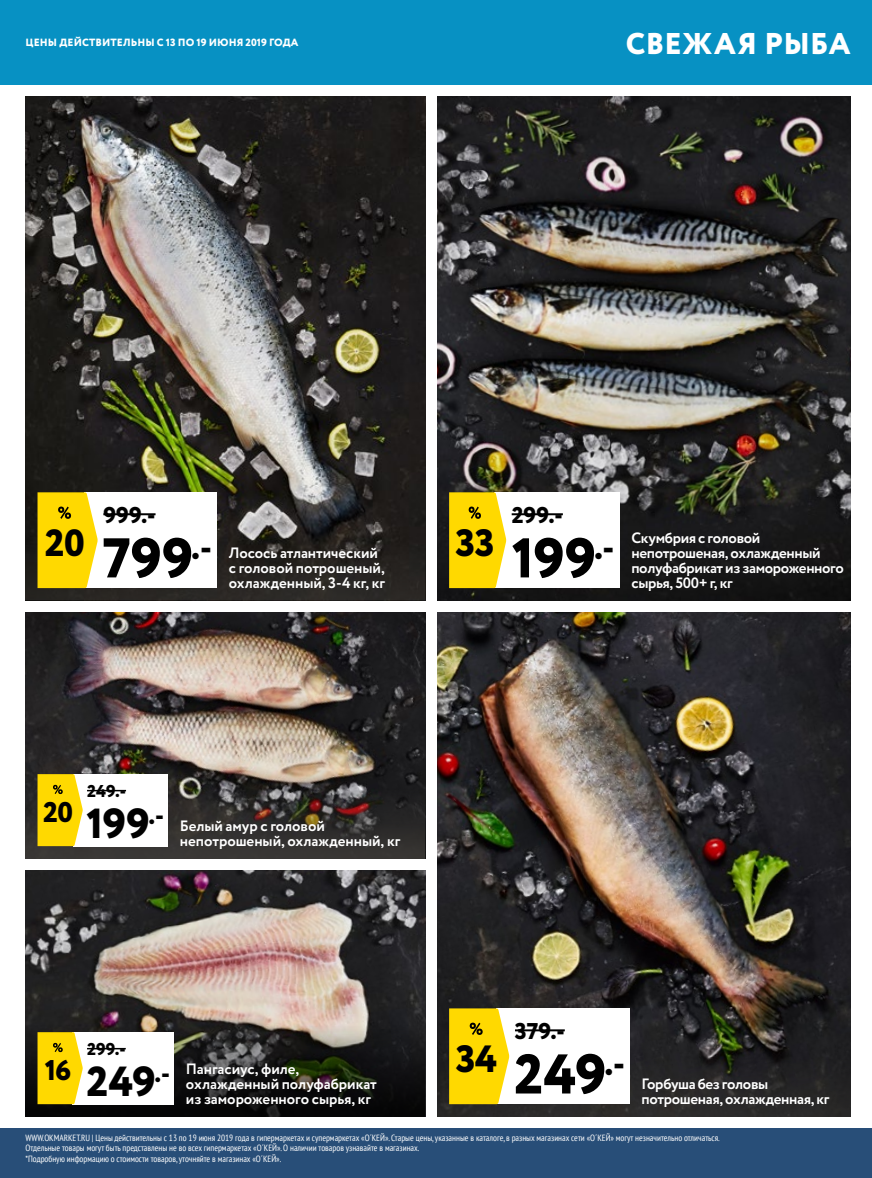
<style>
.page{position:relative;width:872px;height:1178px;background:#fff}
.page>*{position:absolute;margin:0;border:0;box-sizing:border-box;transform-origin:0 0}
.t1{font:800 55.8px "Circe";color:#000}
.t2{font:800 42px "Circe";color:#000}
.t3{font:800 37.95px "Circe";color:#000}
.t4{font:800 30px "Circe";letter-spacing:.01em;color:#fff}
.t5{font:800 28.5px "Circe";color:#000}
.t6{font:800 22.8px "Circe";letter-spacing:.005em;color:#000}
.t7{font:800 17.1px "Circe";letter-spacing:.01em;color:#000}
.t8{font:700 15px/15px "Circe";letter-spacing:-.01em;color:#fff}
.t9{font:800 10.5px "Circe";letter-spacing:.01em;color:#fff}
.t10{font:condensed 9px/10.5px "PT Sans";color:#fff}
</style>
<div class="page">
<img style="left:26px;top:612px;width:399px;height:162px">
<img style="left:26px;top:96px;width:399px;height:431px">
<img style="left:26px;top:870px;width:399px;height:138px">
<img style="left:437px;top:612px;width:413px;height:432px">
<svg style="left:26px;top:1008px;width:399px;height:108px;background:#34312d"></svg>
<svg style="left:26px;top:527px;width:399px;height:73px;background:#2a2724"></svg>
<svg style="left:437px;top:1044px;width:413px;height:72px;background:#272626"></svg>
<img style="left:437px;top:96px;width:413px;height:504px">
<svg style="left:26px;top:774px;width:399px;height:84px;background:#3a3633"></svg>
<div style="left:0;top:1128px;width:872px;height:50px;background:#284e78"></div>
<div style="left:494px;top:492px;width:125px;height:96px;background:#fff"></div>
<hr style="left:511px;top:513px;width:52px;height:2px;background:#000">
<svg style="left:449px;top:492px;width:57px;height:96px;background:#fad816"></svg>
<div style="left:73px;top:1032px;width:101px;height:72px;background:#fff"></div>
<hr style="left:87px;top:1048px;width:39px;height:1px;background:#000">
<svg style="left:38px;top:1032px;width:45px;height:72px;background:#fbd919"></svg>
<div style="left:496px;top:1008px;width:133px;height:96px;background:#fff"></div>
<hr style="left:515px;top:1029px;width:50px;height:2px;background:#000">
<svg style="left:449px;top:1008px;width:60px;height:96px;background:#fad816"></svg>
<div style="left:85px;top:492px;width:132px;height:96px;background:#fff"></div>
<hr style="left:103px;top:513px;width:53px;height:2px;background:#000">
<svg style="left:38px;top:492px;width:60px;height:96px;background:#fad919"></svg>
<div style="left:73px;top:774px;width:95px;height:72px;background:#fff"></div>
<hr style="left:87px;top:790px;width:39px;height:1px;background:#000">
<svg style="left:38px;top:774px;width:45px;height:72px;background:#fbd919"></svg>
<div style="left:0;top:0;width:872px;height:84px;background:#0791c3"></div>
<p class="t9" style="left:26px;top:35px;width:274px">ЦЕНЫ ДЕЙСТВИТЕЛЬНЫ С 13 ПО 19 ИЮНЯ 2019 ГОДА</p>
<h3 class="t4" style="left:626px;top:23px;width:226px">СВЕЖАЯ РЫБА</h3>
<h3 class="t3" style="left:45px;top:517px;width:41px">20</h3>
<h3 class="t6" style="left:103px;top:500px;width:54px">999.-</h3>
<h1 class="t1" style="left:103px;top:520px;width:111px">799<sup>.-</sup></h1>
<h3 class="t8" style="left:229px;top:546px;width:158px">Лосось атлантический с головой потрошеный, охлажденный, 3-4 кг, кг</h3>
<h3 class="t6" style="left:511px;top:500px;width:53px">299.-</h3>
<h3 class="t3" style="left:455px;top:517px;width:41px">33</h3>
<h3 class="t8" style="left:631px;top:531px;width:214px">Скумбрия с головой непотрошеная, охлажденный полуфабрикат из замороженного сырья, 500+ г, кг</h3>
<h1 class="t1" style="left:512px;top:520px;width:104px">199<sup>.-</sup></h1>
<h3 class="t5" style="left:43px;top:793px;width:32px">20</h3>
<h3 class="t7" style="left:87px;top:780px;width:40px">249.-</h3>
<h2 class="t2" style="left:86px;top:795px;width:79px">199<sup>.-</sup></h2>
<h3 class="t8" style="left:180px;top:819px;width:222px">Белый амур с головой непотрошеный, охлажденный, кг</h3>
<h3 class="t6" style="left:515px;top:1016px;width:51px">379.-</h3>
<h3 class="t7" style="left:87px;top:1038px;width:40px">299.-</h3>
<h3 class="t3" style="left:456px;top:1033px;width:43px">34</h3>
<h3 class="t5" style="left:45px;top:1051px;width:28px">16</h3>
<h3 class="t8" style="left:186px;top:1062px;width:192px">Пангасиус, филе, охлажденный полуфабрикат из замороженного сырья, кг</h3>
<h1 class="t1" style="left:514px;top:1036px;width:112px">249<sup>.-</sup></h1>
<h2 class="t2" style="left:86px;top:1053px;width:85px">249<sup>.-</sup></h2>
<h3 class="t8" style="left:641px;top:1077px;width:189px">Горбуша без головы потрошеная, охлажденная, кг</h3>
<p class="t10" style="left:26px;top:1132px;width:695px">WWW.OKMARKET.RU | Цены действительны с 13 по 19 июня 2019 года в гипермаркетах и супермаркетах «О´КЕЙ». Старые цены, указанные в каталоге, в разных магазинах сети «О´КЕЙ» могут незначительно отличаться.<br>Отдельные товары могут быть представлены не во всех гипермаркетах «О´КЕЙ». О наличии товаров узнавайте в магазинах.<br>*Подробную информацию о стоимости товаров, уточняйте в магазинах «О´КЕЙ».</p>
</div>
